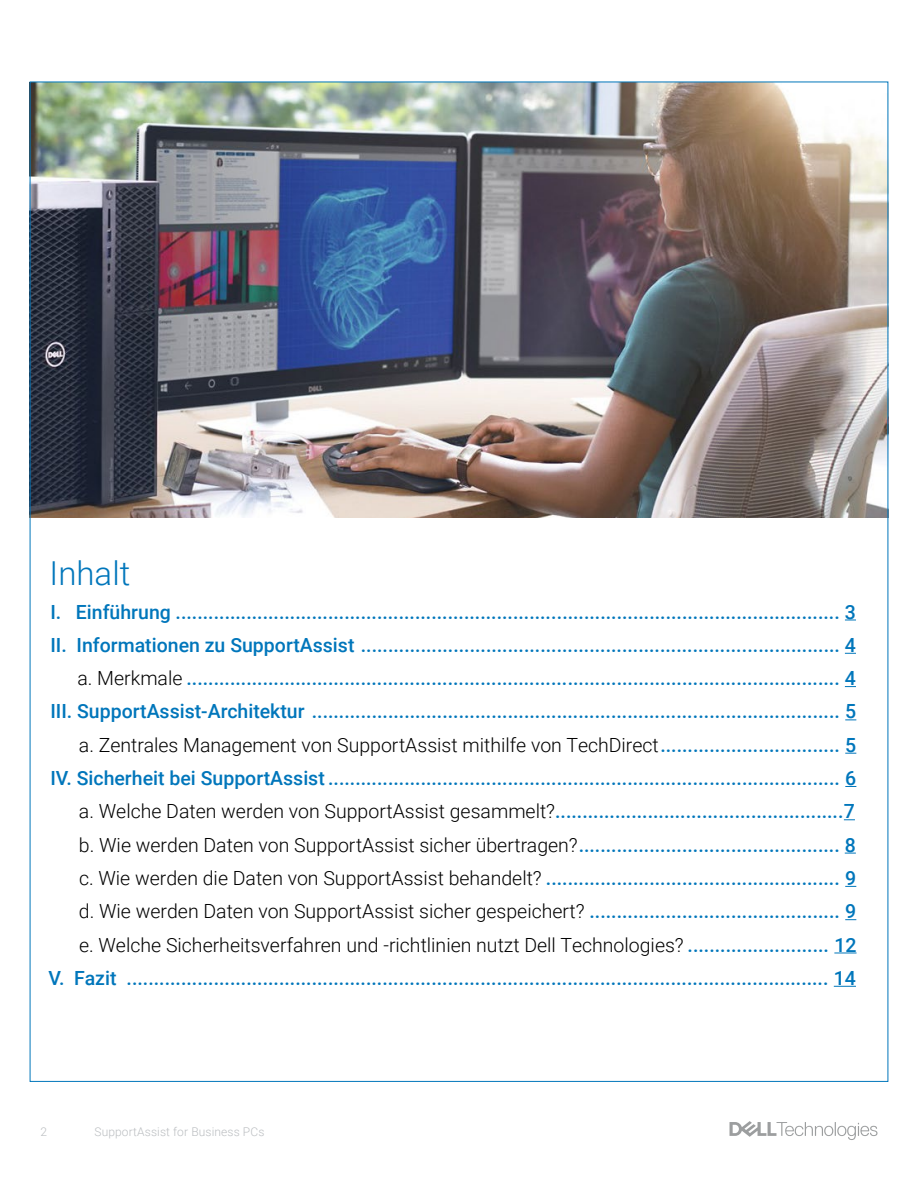
<style>
.page{position:relative;width:918px;height:1188px;background:#fff}
.page>*{position:absolute;margin:0;border:0;box-sizing:border-box;transform-origin:0 0}
.t1{font:300 33px "Roboto";color:#0076bb}
.t2{font:500 19.5px/33.3px "Roboto";color:#0076bb;text-align:right}
.t3{font:300 12px "Roboto";letter-spacing:.01em;color:#bbbec1}
.s1{font-weight:300;color:#000}
</style>
<div class="page">
<svg style="left:730px;top:1121px;width:148px;height:19px"></svg>
<img style="left:32px;top:84px;width:854px;height:433px">
<svg style="left:834px;top:953px;width:23px;height:1px"></svg>
<svg style="left:834px;top:986px;width:22px;height:1px"></svg>
<h1 class="t1" style="left:50px;top:550px;width:82px">Inhalt</h1>
<p class="t2" style="left:49px;top:594px;width:809px">I. Einführung .......................................................................................................................... 3<br>II. Informationen zu SupportAssist ........................................................................................ 4 <span class="s1">a. Merkmale</span> ........................................................................................................................ 4<br>III. SupportAssist-Architektur ................................................................................................. 5 <span class="s1">a. Zentrales Management von SupportAssist mithilfe von TechDirect</span>................................. 5<br>IV. Sicherheit bei SupportAssist .............................................................................................. 6 <span class="s1">a. Welche Daten werden von SupportAssist gesammelt?</span>.....................................................7<br><span class="s1">b. Wie werden Daten von SupportAssist sicher übertragen?</span>................................................ 8<br><span class="s1">c. Wie werden die Daten von SupportAssist behandelt?</span> ...................................................... 9<br><span class="s1">d. Wie werden Daten von SupportAssist sicher gespeichert?</span> .............................................. 9<br><span class="s1">e. Welche Sicherheitsverfahren und -richtlinien nutzt Dell Technologies?</span> .......................... 12<br>V. Fazit ................................................................................................................................. 14</p>
<p class="t3" style="left:40px;top:1123px;width:8px">2</p>
<p class="t3" style="left:94px;top:1123px;width:171px">SupportAssist for Business PCs</p>
</div>
